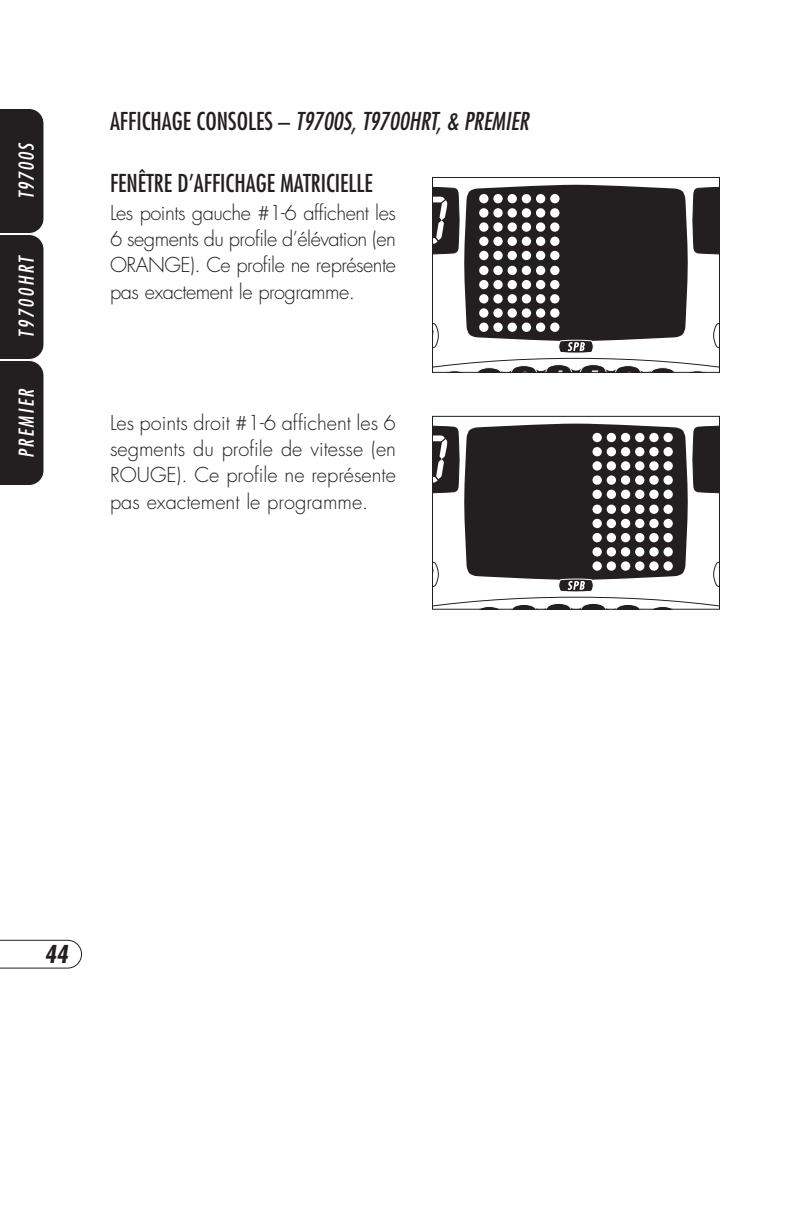
<style>
.page{position:relative;width:792px;height:1224px;background:#fff}
.page>*{position:absolute;margin:0;border:0;box-sizing:border-box;transform-origin:0 0}
.t1{font:italic condensed 24px "Futura";color:#231f20}
.t2{font:italic 700 condensed 24px "Futura";color:#231f20}
.t3{font:300 20px/26.2px "Futura";letter-spacing:-.015em;color:#231f20;text-align:justify}
.t4{font:italic condensed 20px "Futura";color:#fff}
</style>
<div class="page">
<div style="left:0;top:108px;width:44px;height:378px;background:#231f20"></div>
<svg style="left:0;top:940px;width:82px;height:29px"></svg>
<svg style="left:434px;top:185px;width:284px;height:186px"></svg>
<div style="left:432px;top:177px;width:288px;height:196px;border:1px solid #231f20"></div>
<svg style="left:434px;top:424px;width:284px;height:184px"></svg>
<div style="left:432px;top:416px;width:288px;height:194px;border:1px solid #231f20"></div>
<p class="t4" style="left:17px;top:199px;width:57px;rotate:-90deg">T9700S</p>
<p class="t4" style="left:17px;top:338px;width:84px;rotate:-90deg">T9700HRT</p>
<p class="t4" style="left:17px;top:458px;width:72px;rotate:-90deg">PREMIER</p>
<p class="t1" style="left:110px;top:110px;width:420px">AFFICHAGE CONSOLES – T9700S, T9700HRT, &amp; PREMIER</p>
<p class="t1" style="left:110px;top:172px;width:264px">FENÊTRE D’AFFICHAGE MATRICIELLE</p>
<p class="t3" style="left:110px;top:201px;width:288px">Les points gauche #1-6 affichent les 6 segments du profile d’élévation (en ORANGE). Ce profile ne représente pas exactement le programme.</p>
<p class="t3" style="left:110px;top:411px;width:288px">Les points droit #1-6 affichent les 6 segments du profile de vitesse (en ROUGE). Ce profile ne représente pas exactement le programme.</p>
<p class="t2" style="left:44px;top:944px;width:25px">44</p>
</div>
